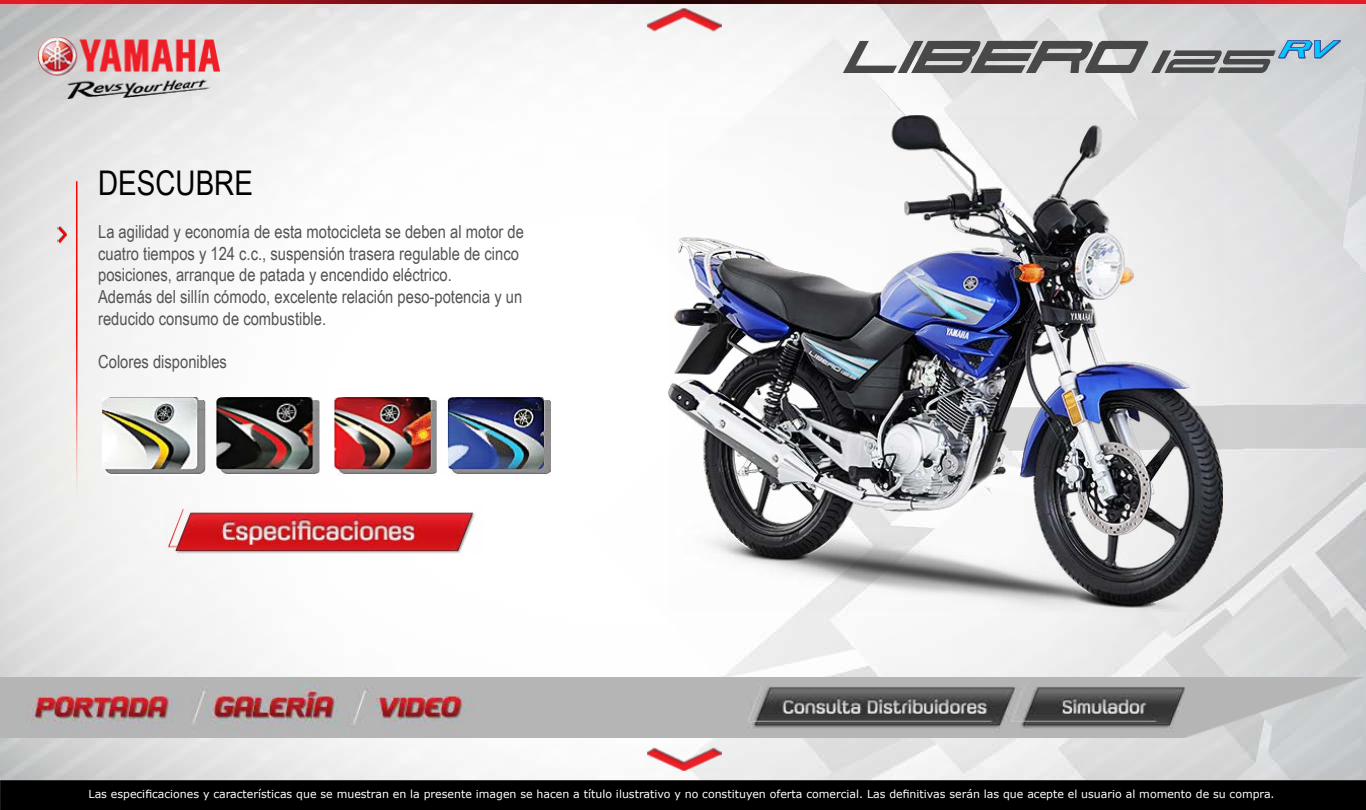
<style>
.page{position:relative;width:1366px;height:810px;background:#fff}
.page>*{position:absolute;margin:0;border:0;box-sizing:border-box;transform-origin:0 0}
.t1{font:34px "Arial Narrow";color:#000}
.t2{font:18px/21.6px "Arial Narrow";color:#535356}
.t3{font:11px "Verdana";color:#fff}
</style>
<div class="page">
<img style="left:0;top:0;width:1366px;height:780px">
<img style="left:38px;top:38px;width:181px;height:61px">
<img style="left:643px;top:743px;width:81px;height:30px">
<img style="left:643px;top:7px;width:81px;height:31px">
<div style="left:1px;top:781px;width:1365px;height:29px;background:#000"></div>
<div style="left:0;top:780px;width:1366px;height:30px;border:1px solid #000"></div>
<img style="left:1px;top:678px;width:1365px;height:60px">
<img style="left:669px;top:116px;width:554px;height:496px">
<img style="left:164px;top:504px;width:325px;height:51px">
<img style="left:57px;top:181px;width:21px;height:316px">
<img style="left:102px;top:397px;width:448px;height:78px">
<img style="left:843px;top:40px;width:498px;height:33px">
<h1 class="t1" style="left:98px;top:158px;width:156px">DESCUBRE</h1>
<p class="t2" style="left:98px;top:220px;width:427px">La agilidad y economía de esta motocicleta se deben al motor de cuatro tiempos y 124 c.c., suspensión trasera regulable de cinco posiciones, arranque de patada y encendido eléctrico.<br>Además del sillín cómodo, excelente relación peso-potencia y un reducido consumo de combustible.</p>
<p class="t2" style="left:98px;top:350px;width:130px">Colores disponibles</p>
<p class="t3" style="left:89px;top:787px;width:1188px">Las especificaciones y características que se muestran en la presente imagen se hacen a título ilustrativo y no constituyen oferta comercial. Las definitivas serán las que acepte el usuario al momento de su compra.</p>
</div>
